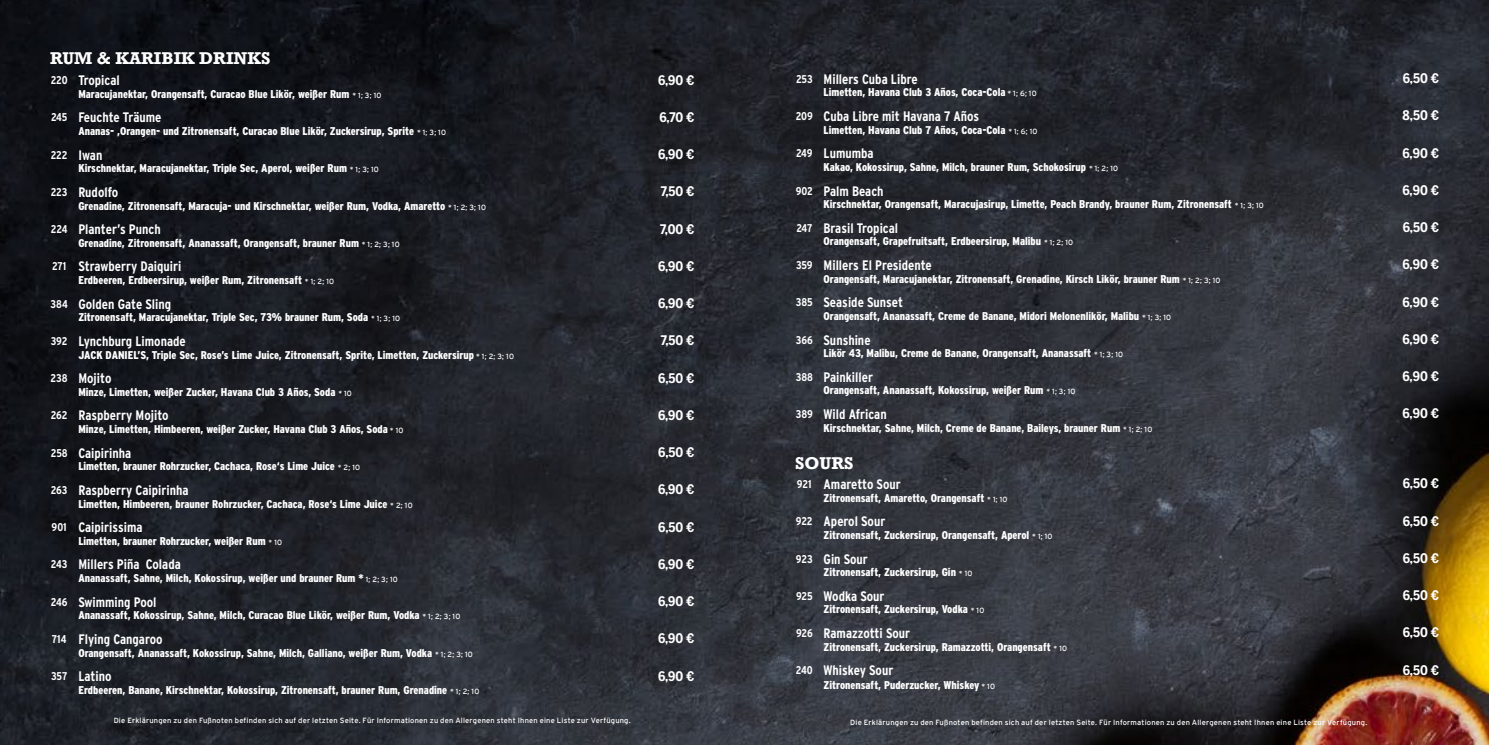
<style>
.page{position:relative;width:1489px;height:745px;background:#fff}
.page>*{position:absolute;margin:0;border:0;box-sizing:border-box;transform-origin:0 0}
.t1{font:700 17.5px "Rockwell";color:#fff}
.t2{font:700 condensed 13.75px "Interstate";color:#fff}
.t3{font:700 13.12px "Benton Sans Cond";color:#fff}
.t4{font:900 condensed 11.25px "Interstate";color:#fff}
.t5{font:7.5px "Interstate";letter-spacing:.025em;color:#fff}
.s1{font-size:11.25px}
.s2{font-weight:400;font-stretch:normal;font-size:7.5px}
</style>
<div class="page">
<img style="left:0;top:0;width:1488px;height:744px">
<h1 class="t1" style="left:50px;top:47px;width:222px">RUM &amp; KARIBIK DRINKS</h1>
<p class="t2" style="left:51px;top:73px;width:71px"><span class="s1">220</span> Tropical</p>
<p class="t3" style="left:658px;top:72px;width:38px">6,90 €</p>
<p class="t4" style="left:78px;top:87px;width:304px">Maracujanektar, Orangensaft, Curacao Blue Likör, weißer Rum <span class="s2">* 1; 3; 10</span></p>
<p class="t2" style="left:51px;top:110px;width:112px"><span class="s1">245</span> Feuchte Träume</p>
<p class="t3" style="left:659px;top:109px;width:36px">6,70 €</p>
<p class="t4" style="left:78px;top:125px;width:369px">Ananas- ,Orangen- und Zitronensaft, Curacao Blue Likör, Zuckersirup, Sprite <span class="s2">* 1; 3; 10</span></p>
<p class="t2" style="left:51px;top:147px;width:53px"><span class="s1">222</span> Iwan</p>
<p class="t3" style="left:658px;top:146px;width:38px">6,90 €</p>
<p class="t4" style="left:78px;top:162px;width:302px">Kirschnektar, Maracujanektar, Triple Sec, Aperol, weißer Rum <span class="s2">* 1; 3; 10</span></p>
<p class="t2" style="left:51px;top:184px;width:69px"><span class="s1">223</span> Rudolfo</p>
<p class="t3" style="left:660px;top:184px;width:35px">7,50 €</p>
<p class="t4" style="left:78px;top:199px;width:409px">Grenadine, Zitronensaft, Maracuja- und Kirschnektar, weißer Rum, Vodka, Amaretto <span class="s2">* 1; 2; 3; 10</span></p>
<p class="t2" style="left:51px;top:221px;width:111px"><span class="s1">224</span> Planter’s Punch</p>
<p class="t3" style="left:660px;top:221px;width:36px">7,00 €</p>
<p class="t4" style="left:78px;top:236px;width:323px">Grenadine, Zitronensaft, Ananassaft, Orangensaft, brauner Rum <span class="s2">* 1; 2; 3; 10</span></p>
<p class="t2" style="left:52px;top:259px;width:131px"><span class="s1">271</span> Strawberry Daiquiri</p>
<p class="t3" style="left:658px;top:258px;width:38px">6,90 €</p>
<p class="t4" style="left:78px;top:274px;width:257px">Erdbeeren, Erdbeersirup, weißer Rum, Zitronensaft <span class="s2">* 1; 2; 10</span></p>
<p class="t2" style="left:51px;top:296px;width:122px"><span class="s1">384</span> Golden Gate Sling</p>
<p class="t3" style="left:658px;top:295px;width:38px">6,90 €</p>
<p class="t4" style="left:78px;top:311px;width:323px">Zitronensaft, Maracujanektar, Triple Sec, 73% brauner Rum, Soda <span class="s2">* 1; 3; 10</span></p>
<p class="t2" style="left:51px;top:333px;width:136px"><span class="s1">392</span> Lynchburg Limonade</p>
<p class="t3" style="left:660px;top:332px;width:35px">7,50 €</p>
<p class="t4" style="left:78px;top:348px;width:437px">JACK DANIEL’S, Triple Sec, Rose’s Lime Juice, Zitronensaft, Sprite, Limetten, Zuckersirup <span class="s2">* 1; 2; 3; 10</span></p>
<p class="t2" style="left:51px;top:370px;width:62px"><span class="s1">238</span> Mojito</p>
<p class="t3" style="left:658px;top:370px;width:38px">6,50 €</p>
<p class="t4" style="left:78px;top:385px;width:275px">Minze, Limetten, weißer Zucker, Havana Club 3 Años, Soda <span class="s2">* 10</span></p>
<p class="t2" style="left:51px;top:407px;width:119px"><span class="s1">262</span> Raspberry Mojito</p>
<p class="t3" style="left:658px;top:407px;width:38px">6,90 €</p>
<p class="t4" style="left:78px;top:422px;width:326px">Minze, Limetten, Himbeeren, weißer Zucker, Havana Club 3 Años, Soda <span class="s2">* 10</span></p>
<p class="t2" style="left:51px;top:445px;width:82px"><span class="s1">258</span> Caipirinha</p>
<p class="t3" style="left:658px;top:444px;width:38px">6,50 €</p>
<p class="t4" style="left:78px;top:460px;width:283px">Limetten, brauner Rohrzucker, Cachaca, Rose‘s Lime Juice <span class="s2">* 2; 10</span></p>
<p class="t2" style="left:51px;top:482px;width:139px"><span class="s1">263</span> Raspberry Caipirinha</p>
<p class="t3" style="left:658px;top:481px;width:38px">6,90 €</p>
<p class="t4" style="left:78px;top:497px;width:336px">Limetten, Himbeeren, brauner Rohrzucker, Cachaca, Rose‘s Lime Juice <span class="s2">* 2; 10</span></p>
<p class="t2" style="left:52px;top:519px;width:92px"><span class="s1">901</span> Caipirissima</p>
<p class="t3" style="left:658px;top:518px;width:38px">6,50 €</p>
<p class="t4" style="left:78px;top:534px;width:205px">Limetten, brauner Rohrzucker, weißer Rum <span class="s2">* 10</span></p>
<p class="t2" style="left:51px;top:556px;width:131px"><span class="s1">243</span> Millers Piña Colada</p>
<p class="t3" style="left:658px;top:556px;width:38px">6,90 €</p>
<p class="t4" style="left:78px;top:571px;width:321px">Ananassaft, Sahne, Milch, Kokossirup, weißer und brauner Rum * <span class="s2">1; 2; 3; 10</span></p>
<p class="t2" style="left:51px;top:593px;width:107px"><span class="s1">246</span> Swimming Pool</p>
<p class="t3" style="left:658px;top:593px;width:38px">6,90 €</p>
<p class="t4" style="left:78px;top:608px;width:383px">Ananassaft, Kokossirup, Sahne, Milch, Curacao Blue Likör, weißer Rum, Vodka <span class="s2">* 1; 2; 3; 10</span></p>
<p class="t2" style="left:52px;top:631px;width:112px"><span class="s1">714</span> Flying Cangaroo</p>
<p class="t3" style="left:658px;top:630px;width:38px">6,90 €</p>
<p class="t4" style="left:78px;top:646px;width:396px">Orangensaft, Ananassaft, Kokossirup, Sahne, Milch, Galliano, weißer Rum, Vodka <span class="s2">* 1; 2; 3; 10</span></p>
<p class="t2" style="left:51px;top:668px;width:62px"><span class="s1">357</span> Latino</p>
<p class="t3" style="left:658px;top:667px;width:38px">6,90 €</p>
<p class="t4" style="left:78px;top:683px;width:402px">Erdbeeren, Banane, Kirschnektar, Kokossirup, Zitronensaft, brauner Rum, Grenadine <span class="s2">* 1; 2; 10</span></p>
<p class="t2" style="left:796px;top:71px;width:123px"><span class="s1">253</span> Millers Cuba Libre</p>
<p class="t3" style="left:1402px;top:71px;width:38px">6,50 €</p>
<p class="t4" style="left:823px;top:86px;width:215px">Limetten, Havana Club 3 Años, Coca-Cola <span class="s2">* 1; 6; 10</span></p>
<p class="t2" style="left:795px;top:108px;width:185px"><span class="s1">209</span> Cuba Libre mit Havana 7 Años</p>
<p class="t3" style="left:1402px;top:108px;width:38px">8,50 €</p>
<p class="t4" style="left:823px;top:123px;width:215px">Limetten, Havana Club 7 Años, Coca-Cola <span class="s2">* 1; 6; 10</span></p>
<p class="t2" style="left:796px;top:146px;width:79px"><span class="s1">249</span> Lumumba</p>
<p class="t3" style="left:1402px;top:145px;width:38px">6,90 €</p>
<p class="t4" style="left:823px;top:161px;width:296px">Kakao, Kokossirup, Sahne, Milch, brauner Rum, Schokosirup <span class="s2">* 1; 2; 10</span></p>
<p class="t2" style="left:795px;top:183px;width:89px"><span class="s1">902</span> Palm Beach</p>
<p class="t3" style="left:1402px;top:182px;width:38px">6,90 €</p>
<p class="t4" style="left:823px;top:198px;width:442px">Kirschnektar, Orangensaft, Maracujasirup, Limette, Peach Brandy, brauner Rum, Zitronensaft <span class="s2">* 1; 3; 10</span></p>
<p class="t2" style="left:796px;top:220px;width:103px"><span class="s1">247</span> Brasil Tropical</p>
<p class="t3" style="left:1402px;top:219px;width:38px">6,50 €</p>
<p class="t4" style="left:823px;top:235px;width:251px">Orangensaft, Grapefruitsaft, Erdbeersirup, Malibu <span class="s2">* 1; 2; 10</span></p>
<p class="t2" style="left:796px;top:257px;width:137px"><span class="s1">359</span> Millers El Presidente</p>
<p class="t3" style="left:1402px;top:257px;width:38px">6,90 €</p>
<p class="t4" style="left:823px;top:272px;width:398px">Orangensaft, Maracujanektar, Zitronensaft, Grenadine, Kirsch Likör, brauner Rum <span class="s2">* 1; 2; 3; 10</span></p>
<p class="t2" style="left:796px;top:294px;width:109px"><span class="s1">385</span> Seaside Sunset</p>
<p class="t3" style="left:1402px;top:294px;width:38px">6,90 €</p>
<p class="t4" style="left:823px;top:309px;width:349px">Orangensaft, Ananassaft, Creme de Banane, Midori Melonenlikör, Malibu <span class="s2">* 1; 3; 10</span></p>
<p class="t2" style="left:795px;top:332px;width:76px"><span class="s1">366</span> Sunshine</p>
<p class="t3" style="left:1402px;top:331px;width:38px">6,90 €</p>
<p class="t4" style="left:823px;top:347px;width:301px">Likör 43, Malibu, Creme de Banane, Orangensaft, Ananassaft <span class="s2">* 1; 3; 10</span></p>
<p class="t2" style="left:795px;top:369px;width:79px"><span class="s1">388</span> Painkiller</p>
<p class="t3" style="left:1402px;top:368px;width:38px">6,90 €</p>
<p class="t4" style="left:823px;top:384px;width:253px">Orangensaft, Ananassaft, Kokossirup, weißer Rum <span class="s2">* 1; 3; 10</span></p>
<p class="t2" style="left:795px;top:406px;width:92px"><span class="s1">389</span> Wild African</p>
<p class="t3" style="left:1402px;top:405px;width:38px">6,90 €</p>
<p class="t4" style="left:823px;top:421px;width:330px">Kirschnektar, Sahne, Milch, Creme de Banane, Baileys, brauner Rum <span class="s2">* 1; 2; 10</span></p>
<h1 class="t1" style="left:795px;top:452px;width:60px">SOURS</h1>
<p class="t2" style="left:797px;top:476px;width:105px"><span class="s1">921</span> Amaretto Sour</p>
<p class="t3" style="left:1402px;top:475px;width:38px">6,50 €</p>
<p class="t4" style="left:823px;top:491px;width:185px">Zitronensaft, Amaretto, Orangensaft <span class="s2">* 1; 10</span></p>
<p class="t2" style="left:796px;top:513px;width:91px"><span class="s1">922</span> Aperol Sour</p>
<p class="t3" style="left:1402px;top:513px;width:38px">6,50 €</p>
<p class="t4" style="left:823px;top:528px;width:230px">Zitronensaft, Zuckersirup, Orangensaft, Aperol <span class="s2">* 1; 10</span></p>
<p class="t2" style="left:796px;top:550px;width:73px"><span class="s1">923</span> Gin Sour</p>
<p class="t3" style="left:1402px;top:550px;width:38px">6,50 €</p>
<p class="t4" style="left:823px;top:565px;width:150px">Zitronensaft, Zuckersirup, Gin <span class="s2">* 10</span></p>
<p class="t2" style="left:796px;top:588px;width:90px"><span class="s1">925</span> Wodka Sour</p>
<p class="t3" style="left:1402px;top:587px;width:38px">6,50 €</p>
<p class="t4" style="left:823px;top:603px;width:162px">Zitronensaft, Zuckersirup, Vodka <span class="s2">* 10</span></p>
<p class="t2" style="left:796px;top:625px;width:116px"><span class="s1">926</span> Ramazzotti Sour</p>
<p class="t3" style="left:1402px;top:624px;width:38px">6,50 €</p>
<p class="t4" style="left:823px;top:640px;width:245px">Zitronensaft, Zuckersirup, Ramazzotti, Orangensaft <span class="s2">* 10</span></p>
<p class="t2" style="left:796px;top:662px;width:99px"><span class="s1">240</span> Whiskey Sour</p>
<p class="t3" style="left:1402px;top:661px;width:38px">6,50 €</p>
<p class="t4" style="left:823px;top:678px;width:173px">Zitronensaft, Puderzucker, Whiskey <span class="s2">* 10</span></p>
<p class="t5" style="left:114px;top:715px;width:518px">Die Erklärungen zu den Fußnoten befinden sich auf der letzten Seite. Für Informationen zu den Allergenen steht Ihnen eine Liste zur Verfügung.</p>
<p class="t5" style="left:850px;top:717px;width:518px">Die Erklärungen zu den Fußnoten befinden sich auf der letzten Seite. Für Informationen zu den Allergenen steht Ihnen eine Liste zur Verfügung.</p>
</div>
